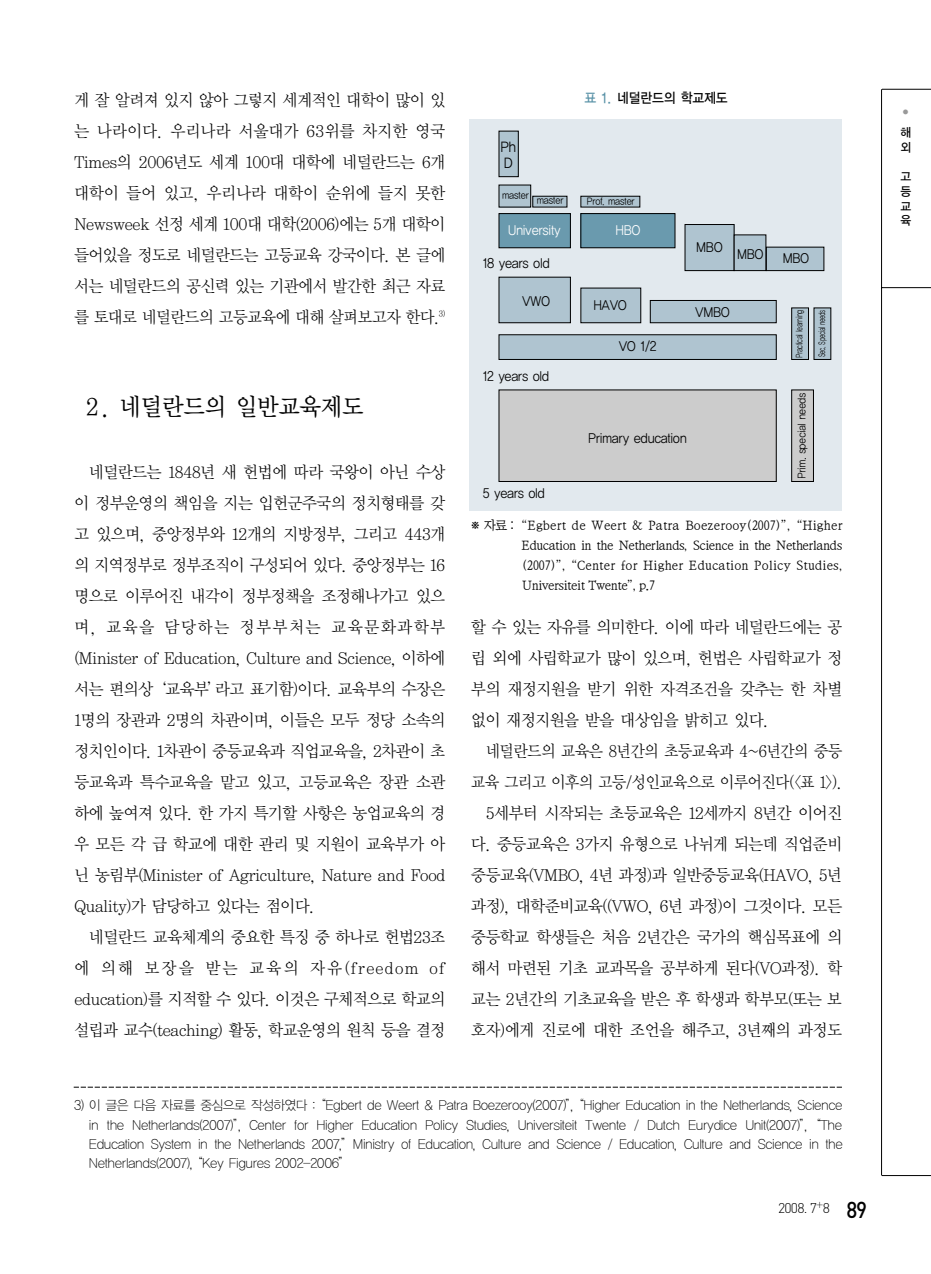
<style>
.page{position:relative;width:931px;height:1274px;background:#fff}
.page>*{position:absolute;margin:0;border:0;box-sizing:border-box;transform-origin:0 0}
.t1{font:24.5px "Y Mj O33";letter-spacing:-.075em;color:#000;scale:.94 1}
.t2{font:16.62px/31px "Y Mj O12";letter-spacing:-.095em;color:#000;text-align:justify;scale:.96 1}
.t3{font:16.62px/31px "Y Mj O12";letter-spacing:-.095em;color:#000;text-align:right;scale:.92 1}
.t4{font:14px "YGO13";letter-spacing:-.075em;color:#000;scale:.9 1}
.t5{font:300 14px "DIN";color:#000}
.t6{font:14px/15.8px "YGO12";color:#000;scale:.9 1}
.t7{font:13.12px/19.2px "YGO11";letter-spacing:-.09em;color:#000;text-align:justify;scale:.96 1}
.t8{font:13.12px/20.1px "San Ns B";color:#000;text-align:justify}
.t9{font:13.12px "YGO12";letter-spacing:-.09em;color:#000;scale:.9 1}
.t10{font:13.12px "YGO12";letter-spacing:-.085em;color:#fff;scale:.9 1}
.t11{font:12.25px/14.7px "YGO13";color:#000;scale:.94 1}
.t12{font:10.5px "YGO12";letter-spacing:-.09em;color:#000;scale:.9 1}
.t13{font:9.62px "YGO12";letter-spacing:-.085em;color:#000;scale:.9 1}
.t14{font:8.75px "YGO12";letter-spacing:-.09em;color:#000;scale:.7 1}
.t15{font:8.75px "YGO12";letter-spacing:-.09em;color:#000;scale:.6 1}
.t16{font:7px "YGO13";color:#999}
.s1{color:#5992a7}
.s2{font-weight:500;font-size:22.75px}
</style>
<div class="page">
<hr style="left:881px;top:89px;width:1px;height:1087px;background:#000">
<hr style="left:882px;top:1175px;width:49px;height:1px;background:#000">
<hr style="left:882px;top:89px;width:49px;height:1px;background:#000">
<hr style="left:881px;top:287px;width:50px;height:1px;background:#000">
<div style="left:470px;top:119px;width:372px;height:392px;background:#e2e9ee"></div>
<div style="left:499px;top:390px;width:277px;height:91px;background:#ccc"></div>
<div style="left:499px;top:390px;width:278px;height:92px;border:1px solid #000"></div>
<div style="left:792px;top:390px;width:21px;height:91px;background:#ccc"></div>
<div style="left:791px;top:390px;width:23px;height:92px;border:1px solid #000"></div>
<div style="left:499px;top:214px;width:71px;height:34px;background:#6a9aae"></div>
<div style="left:499px;top:213px;width:72px;height:35px;border:1px solid #000"></div>
<div style="left:499px;top:277px;width:71px;height:46px;background:#afc4d0"></div>
<div style="left:499px;top:277px;width:72px;height:46px;border:1px solid #000"></div>
<div style="left:499px;top:131px;width:19px;height:46px;background:#afc4d0"></div>
<div style="left:499px;top:131px;width:20px;height:46px;border:1px solid #000"></div>
<div style="left:499px;top:185px;width:32px;height:22px;background:#afc4d0"></div>
<div style="left:533px;top:196px;width:34px;height:11px;background:#afc4d0"></div>
<div style="left:533px;top:196px;width:34px;height:11px;border:1px solid #000"></div>
<div style="left:581px;top:196px;width:59px;height:11px;background:#afc4d0"></div>
<div style="left:581px;top:196px;width:59px;height:11px;border:1px solid #000"></div>
<div style="left:685px;top:225px;width:49px;height:46px;background:#afc4d0"></div>
<div style="left:685px;top:224px;width:49px;height:47px;border:1px solid #000"></div>
<div style="left:734px;top:235px;width:32px;height:36px;background:#afc4d0"></div>
<div style="left:766px;top:247px;width:58px;height:24px;background:#afc4d0"></div>
<div style="left:766px;top:247px;width:58px;height:24px;border:1px solid #000"></div>
<div style="left:581px;top:288px;width:60px;height:35px;background:#afc4d0"></div>
<div style="left:581px;top:288px;width:60px;height:35px;border:1px solid #000"></div>
<div style="left:650px;top:300px;width:126px;height:23px;background:#afc4d0"></div>
<div style="left:650px;top:300px;width:127px;height:23px;border:1px solid #000"></div>
<div style="left:792px;top:308px;width:17px;height:51px;background:#afc4d0"></div>
<div style="left:791px;top:308px;width:18px;height:52px;border:1px solid #000"></div>
<div style="left:814px;top:308px;width:17px;height:51px;background:#afc4d0"></div>
<div style="left:499px;top:335px;width:277px;height:24px;background:#afc4d0"></div>
<div style="left:499px;top:334px;width:278px;height:26px;border:1px solid #000"></div>
<div style="left:581px;top:214px;width:94px;height:34px;background:#6a9aae"></div>
<div style="left:581px;top:213px;width:94px;height:35px;border:1px solid #000"></div>
<svg style="left:74px;top:1087px;width:768px;height:1px"></svg>
<p class="t2" style="left:74px;top:86px;width:389px">게 잘 알려져 있지 않아 그렇지 세계적인 대학이 많이 있 는 나라이다. 우리나라 서울대가 63위를 차지한 영국 Times의 2006년도 세계 100대 대학에 네덜란드는 6개 대학이 들어 있고, 우리나라 대학이 순위에 들지 못한 Newsweek 선정 세계 100대 대학(2006)에는 5개 대학이 들어있을 정도로 네덜란드는 고등교육 강국이다. 본 글에 서는 네덜란드의 공신력 있는 기관에서 발간한 최근 자료 를 토대로 네덜란드의 고등교육에 대해 살펴보고자 한다.<sup>3)</sup></p>
<h1 class="t1" style="left:84px;top:395px;width:300px">2. 네덜란드의 일반교육제도</h1>
<p class="t2" style="left:74px;top:458px;width:389px;text-indent:15px">네덜란드는 1848년 새 헌법에 따라 국왕이 아닌 수상 이 정부운영의 책임을 지는 입헌군주국의 정치형태를 갖 고 있으며, 중앙정부와 12개의 지방정부, 그리고 443개 의 지역정부로 정부조직이 구성되어 있다. 중앙정부는 16 명으로 이루어진 내각이 정부정책을 조정해나가고 있으 며, 교육을 담당하는 정부부처는 교육문화과학부 (Minister of Education, Culture and Science, 이하에 서는 편의상‘교육부’라고 표기함)이다. 교육부의 수장은 1명의 장관과 2명의 차관이며, 이들은 모두 정당 소속의 정치인이다. 1차관이 중등교육과 직업교육을, 2차관이 초 등교육과 특수교육을 맡고 있고, 고등교육은 장관 소관 하에 높여져 있다. 한 가지 특기할 사항은 농업교육의 경 우 모든 각 급 학교에 대한 관리 및 지원이 교육부가 아 닌 농림부(Minister of Agriculture, Nature and Food Quality)가 담당하고 있다는 점이다.</p>
<p class="t2" style="left:74px;top:922px;width:389px;text-indent:15px">네덜란드 교육체계의 중요한 특징 중 하나로 헌법23조 에 의해 보장을 받는 교육의 자유(freedom of education)를 지적할 수 있다. 이것은 구체적으로 학교의 설립과 교수(teaching) 활동, 학교운영의 원칙 등을 결정</p>
<p class="t4" style="left:584px;top:91px;width:162px"><span class="s1">표 1.</span> 네덜란드의 학교제도</p>
<p class="t6" style="left:500px;top:140px;width:20px">Ph<br>D</p>
<p class="t13" style="left:502px;top:191px;width:32px">master</p>
<p class="t13" style="left:536px;top:196px;width:32px">master</p>
<p class="t13" style="left:587px;top:197px;width:55px">Prof. master</p>
<p class="t10" style="left:508px;top:224px;width:61px">University</p>
<p class="t10" style="left:615px;top:224px;width:30px">HBO</p>
<p class="t9" style="left:482px;top:257px;width:77px">18 years old</p>
<p class="t9" style="left:696px;top:241px;width:32px">MBO</p>
<p class="t9" style="left:737px;top:248px;width:32px">MBO</p>
<p class="t9" style="left:782px;top:253px;width:32px">MBO</p>
<p class="t9" style="left:522px;top:295px;width:33px">VWO</p>
<p class="t9" style="left:482px;top:370px;width:76px">12 years old</p>
<p class="t9" style="left:482px;top:488px;width:71px">5 years old</p>
<p class="t9" style="left:593px;top:299px;width:40px">HAVO</p>
<p class="t9" style="left:618px;top:340px;width:44px">VO 1/2</p>
<p class="t9" style="left:695px;top:306px;width:41px">VMBO</p>
<p class="t9" style="left:588px;top:432px;width:112px">Primary education</p>
<p class="t14" style="left:795px;top:358px;width:71px;rotate:-90deg">Practical learning</p>
<p class="t15" style="left:818px;top:357px;width:80px;rotate:-90deg">Sec. Special needs</p>
<p class="t12" style="left:797px;top:479px;width:98px;rotate:-90deg">Prim. special needs</p>
<p class="t8" style="left:521px;top:516px;width:323px;text-indent:-52px">※ 자료 : “Egbert de Weert &amp; Patra Boezerooy(2007)”, “Higher Education in the Netherlands, Science in the Netherlands (2007)”, “Center for Higher Education Policy Studies, Universiteit Twente”, p.7</p>
<p class="t2" style="left:471px;top:612px;width:389px">할 수 있는 자유를 의미한다. 이에 따라 네덜란드에는 공 립 외에 사립학교가 많이 있으며, 헌법은 사립학교가 정 부의 재정지원을 받기 위한 자격조건을 갖추는 한 차별 없이 재정지원을 받을 대상임을 밝히고 있다.</p>
<p class="t3" style="left:471px;top:736px;width:406px">네덜란드의 교육은 8년간의 초등교육과 4~6년간의 중등 교육 그리고 이후의 고등/성인교육으로 이루어진다(&lt;표 1&gt;).<br>5세부터 시작되는 초등교육은 12세까지 8년간 이어진 다. 중등교육은 3가지 유형으로 나뉘게 되는데 직업준비 중등교육(VMBO, 4년 과정)과 일반중등교육(HAVO, 5년 과정), 대학준비교육((VWO, 6년 과정)이 그것이다. 모든 중등학교 학생들은 처음 2년간은 국가의 핵심목표에 의 해서 마련된 기초 교과목을 공부하게 된다(VO과정). 학 교는 2년간의 기초교육을 받은 후 학생과 학부모(또는 보 호자)에게 진로에 대한 조언을 해주고, 3년째의 과정도</p>
<p class="t7" style="left:89px;top:1097px;width:788px;text-indent:-15px">3) 이 글은 다음 자료를 중심으로 작성하였다 : “Egbert de Weert &amp; Patra Boezerooy(2007)”, “Higher Education in the Netherlands, Science in the Netherlands(2007)”, Center for Higher Education Policy Studies, Universiteit Twente / Dutch Eurydice Unit(2007)”, “The Education System in the Netherlands 2007,”Ministry of Education, Culture and Science / Education, Culture and Science in the Netherlands(2007), “Key Figures 2002-2006”</p>
<p class="t5" style="left:778px;top:1203px;width:91px">2008. 7<sup>+</sup>8 <span class="s2">89</span></p>
<p class="t16" style="left:902px;top:109px;width:8px">●</p>
<p class="t11" style="left:900px;top:126px;width:14px">해 외</p>
<p class="t11" style="left:900px;top:170px;width:14px;text-align:justify">고 등 교 육</p>
</div>
